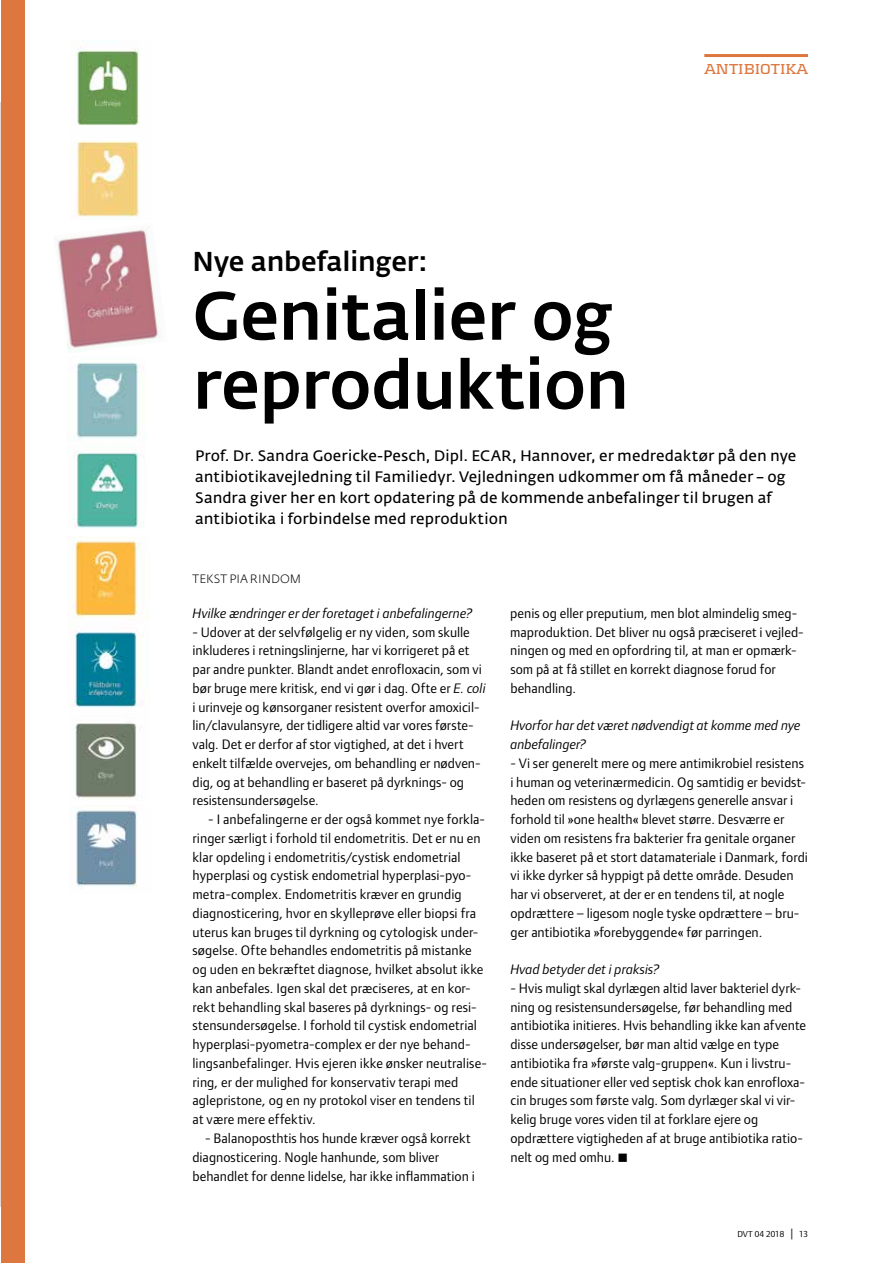
<style>
.page{position:relative;width:893px;height:1263px;background:#fff}
.page>*{position:absolute;margin:0;border:0;box-sizing:border-box;transform-origin:0 0}
.t1{font:500 67.5px/69px "Fedra Sans Alt";letter-spacing:-.015em;color:#000}
.t2{font:500 27px "Fedra Sans Alt";letter-spacing:-.01em;color:#000}
.t3{font:15px/21px "Fedra Sans Alt";color:#000}
.t4{font:700 15px "Kontrapunkt";color:#de773f}
.t5{font:14.25px/18.8px "Foundry Form Sans";letter-spacing:.005em;color:#000}
.t6{font:italic 14.25px/18.8px "Foundry Form Sans";color:#000}
.t7{font:300 12px "Fedra Sans Alt";letter-spacing:.01em;color:#000}
.t8{font:9px "Foundry Form Sans";color:#000}
.s1{font-style:italic}
</style>
<div class="page">
<hr style="left:0;top:102px;width:1px;height:1104px;background:#e4dad5">
<hr style="left:704px;top:54px;width:104px;height:3px;background:#de773f">
<img style="left:72px;top:450px;width:72px;height:78px">
<img style="left:76px;top:361px;width:69px;height:80px">
<img style="left:67px;top:536px;width:81px;height:262px">
<img style="left:75px;top:47px;width:64px;height:171px">
<img style="left:75px;top:810px;width:62px;height:79px">
<div style="left:1px;top:0;width:23px;height:1263px;background:#de773f"></div>
<img style="left:54px;top:227px;width:107px;height:124px">
<p class="t4" style="left:704px;top:60px;width:105px">ANTIBIOTIKA</p>
<h2 class="t2" style="left:192px;top:246px;width:237px">Nye anbefalinger:</h2>
<h1 class="t1" style="left:192px;top:283px;width:439px">Genitalier og reproduktion</h1>
<p class="t3" style="left:195px;top:445px;width:603px">Prof. Dr. Sandra Goericke-Pesch, Dipl. ECAR, Hannover, er medredaktør på den nye antibiotikavejledning til Familiedyr. Vejledningen udkommer om få måneder – og Sandra giver her en kort opdatering på de kommende anbefalinger til brugen af antibiotika i forbindelse med reproduktion</p>
<p class="t7" style="left:192px;top:573px;width:110px">TEKST PIA RINDOM</p>
<p class="t6" style="left:192px;top:604px;width:282px">Hvilke ændringer er der foretaget i anbefalingerne?</p>
<p class="t5" style="left:192px;top:622px;width:295px">- Udover at der selvfølgelig er ny viden, som skulle inkluderes i retningslinjerne, har vi korrigeret på et par andre punkter. Blandt andet enrofloxacin, som vi bør bruge mere kritisk, end vi gør i dag. Ofte er <span class="s1">E. coli </span>i urinveje og kønsorganer resistent overfor amoxicil&shy;lin/clavulansyre, der tidligere altid var vores første&shy;valg. Det er derfor af stor vigtighed, at det i hvert enkelt tilfælde overvejes, om behandling er nødven&shy;dig, og at behandling er baseret på dyrknings- og resistensundersøgelse.</p>
<p class="t5" style="left:192px;top:810px;width:296px;text-indent:16px">- I anbefalingerne er der også kommet nye forkla&shy;ringer særligt i forhold til endometritis. Det er nu en klar opdeling i endometritis/cystisk endometrial hyperplasi og cystisk endometrial hyperplasi-pyo&shy;metra-complex. Endometritis kræver en grundig diagnosticering, hvor en skylleprøve eller biopsi fra uterus kan bruges til dyrkning og cytologisk under&shy;søgelse. Ofte behandles endometritis på mistanke og uden en bekræftet diagnose, hvilket absolut ikke kan anbefales. Igen skal det præciseres, at en kor&shy;rekt behandling skal baseres på dyrknings- og resi&shy;stensundersøgelse. I forhold til cystisk endometrial hyperplasi-pyometra-complex er der nye behand&shy;lingsanbefalinger. Hvis ejeren ikke ønsker neutralise&shy;ring, er der mulighed for konservativ terapi med aglepristone, og en ny protokol viser en tendens til at være mere effektiv.</p>
<p class="t5" style="left:192px;top:1129px;width:284px;text-indent:13px">- Balanoposthtis hos hunde kræver også korrekt diagnosticering. Nogle hanhunde, som bliver behandlet for denne lidelse, har ikke inflammation i</p>
<p class="t5" style="left:510px;top:604px;width:295px">penis og eller preputium, men blot almindelig smeg&shy;maproduktion. Det bliver nu også præciseret i vejled&shy;ningen og med en opfordring til, at man er opmærk&shy;som på at få stillet en korrekt diagnose forud for behandling.</p>
<p class="t6" style="left:510px;top:716px;width:292px">Hvorfor har det været nødvendigt at komme med nye anbefalinger?</p>
<p class="t5" style="left:510px;top:754px;width:299px">- Vi ser generelt mere og mere antimikrobiel resistens i human og veterinærmedicin. Og samtidig er bevidst&shy;heden om resistens og dyrlægens generelle ansvar i forhold til »one health« blevet større. Desværre er viden om resistens fra bakterier fra genitale organer ikke baseret på et stort datamateriale i Danmark, fordi vi ikke dyrker så hyppigt på dette område. Desuden har vi observeret, at der er en tendens til, at nogle opdrættere – ligesom nogle tyske opdrættere – bru&shy;ger antibiotika »forebyggende« før parringen.</p>
<p class="t6" style="left:510px;top:960px;width:151px">Hvad betyder det i praksis?</p>
<p class="t5" style="left:510px;top:979px;width:297px">- Hvis muligt skal dyrlægen altid laver bakteriel dyrk&shy;ning og resistensundersøgelse, før behandling med antibiotika initieres. Hvis behandling ikke kan afvente disse undersøgelser, bør man altid vælge en type antibiotika fra »første valg-gruppen«. Kun i livstru&shy;ende situationer eller ved septisk chok kan enrofloxa&shy;cin bruges som første valg. Som dyrlæger skal vi vir&shy;kelig bruge vores viden til at forklare ejere og opdrættere vigtigheden af at bruge antibiotika ratio&shy;nelt og med omhu. ■</p>
<p class="t8" style="left:737px;top:1229px;width:48px">DVT 04 2018</p>
<p class="t8" style="left:799px;top:1229px;width:10px">13</p>
</div>
